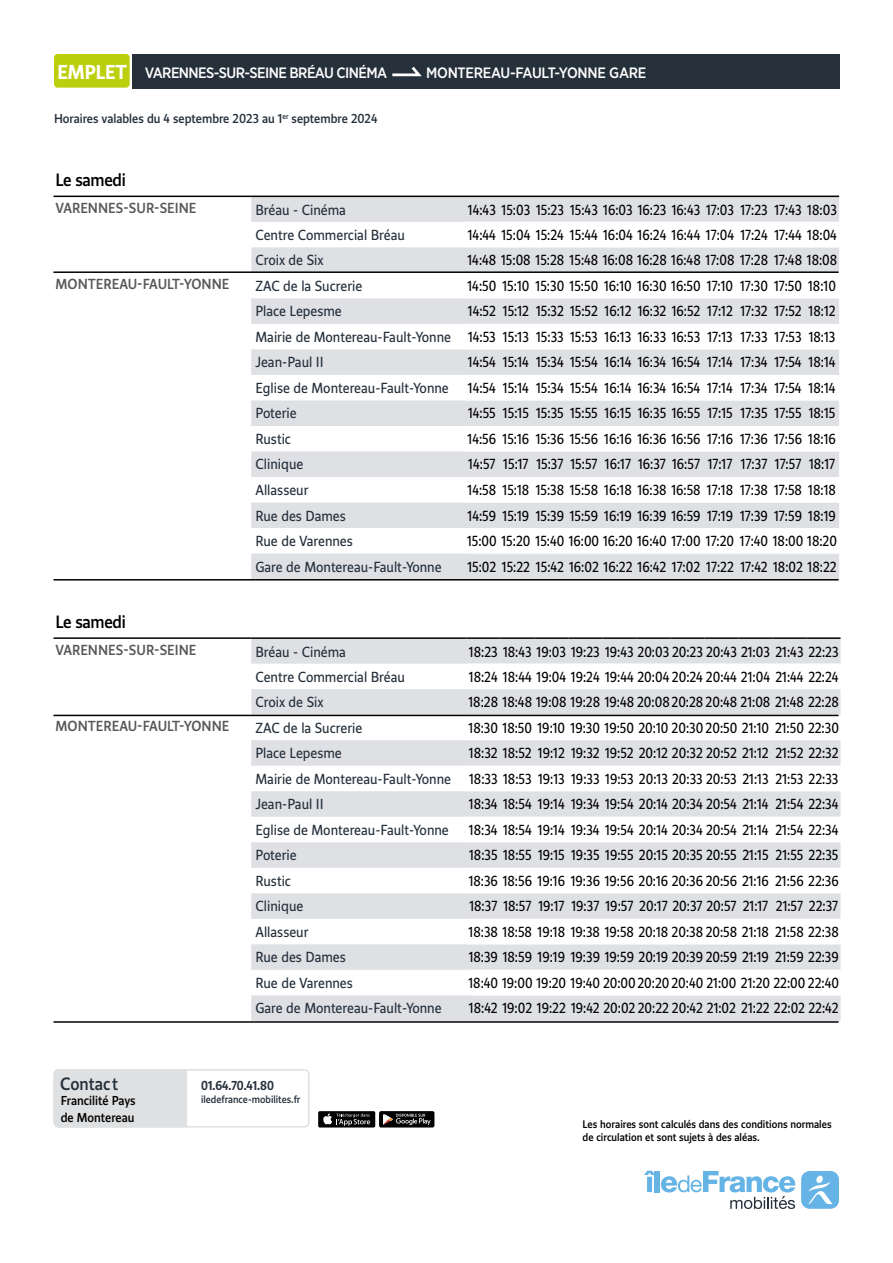
<style>
.page{position:relative;width:893px;height:1263px;background:#fff}
.page>*{position:absolute;margin:0;border:0;box-sizing:border-box;transform-origin:0 0}
.t1{font:700 18.6px "IDF Voyageur";color:#fff}
.t2{font:500 16.5px "IDF Voyageur";letter-spacing:-.02em;color:#000}
.t3{font:500 16.5px "IDF Voyageur";color:#25303b}
.t4{font:500 15px "Gotham Narrow";letter-spacing:-.04em;color:#fff}
.t5{font:500 15px "Gotham Narrow";letter-spacing:-.02em;color:#fff}
.t6{font:13.5px/25.5px "IDF Voyageur";color:#000;text-align:justify;scale:.95 1}
.t7{font:13.5px "IDF Voyageur";color:#25303b}
.t8{font:500 13.5px "IDF Voyageur";color:#575756}
.t9{font:500 12px "IDF Voyageur";color:#25303b}
.t10{font:500 12px/16.5px "IDF Voyageur";color:#000}
.t11{font:700 12px "IDF Voyageur";color:#25303b;scale:.96 1}
.t12{font:500 10.2px/12.3px "IDF Voyageur";color:#000}
.t13{font:500 9.75px "IDF Voyageur";color:#25313c}
.s1{color:#25303b}
</style>
<div class="page">
<div style="left:132px;top:55px;width:707px;height:34px;background:#25303b"></div>
<svg style="left:392px;top:66px;width:30px;height:11px"></svg>
<div style="left:53px;top:1069px;width:257px;height:58px;border:2px solid #dfe0e2;border-radius:4px"></div>
<div style="left:53px;top:1069px;width:135px;height:59px;background:#dfe0e2"></div>
<div style="left:379px;top:1111px;width:55px;height:16px;background:#020203;border-radius:2px"></div>
<div style="left:318px;top:1111px;width:57px;height:16px;background:#020203;border-radius:2px"></div>
<svg style="left:323px;top:1113px;width:47px;height:13px"></svg>
<svg style="left:383px;top:1114px;width:48px;height:11px"></svg>
<svg style="left:644px;top:1171px;width:10px;height:21px"></svg>
<div style="left:654px;top:1171px;width:6px;height:21px;background:#65b4e5"></div>
<svg style="left:661px;top:1171px;width:134px;height:38px"></svg>
<div style="left:801px;top:1171px;width:38px;height:38px;background:#65b4e5;border-radius:9px"></div>
<svg style="left:808px;top:1175px;width:24px;height:29px"></svg>
<div style="left:54px;top:54px;width:76px;height:34px;background:#bccf0d;border-radius:4px"></div>
<svg style="left:251px;top:197px;width:588px;height:382px;fill:#dee0e4"></svg>
<svg style="left:251px;top:222px;width:214px;height:178px"></svg>
<svg style="left:465px;top:222px;width:374px;height:331px"></svg>
<hr style="left:53px;top:196px;width:198px;height:1px;background:#000">
<hr style="left:251px;top:196px;width:214px;height:1px;background:#000">
<hr style="left:465px;top:196px;width:34px;height:1px;background:#000">
<hr style="left:499px;top:196px;width:34px;height:1px;background:#000">
<hr style="left:533px;top:196px;width:34px;height:1px;background:#000">
<hr style="left:567px;top:196px;width:34px;height:1px;background:#000">
<hr style="left:601px;top:196px;width:34px;height:1px;background:#000">
<hr style="left:635px;top:196px;width:34px;height:1px;background:#000">
<hr style="left:669px;top:196px;width:34px;height:1px;background:#000">
<hr style="left:703px;top:196px;width:34px;height:1px;background:#000">
<hr style="left:737px;top:196px;width:34px;height:1px;background:#000">
<hr style="left:771px;top:196px;width:34px;height:1px;background:#000">
<hr style="left:805px;top:196px;width:34px;height:1px;background:#000">
<svg style="left:251px;top:639px;width:589px;height:382px;fill:#dee0e4"></svg>
<svg style="left:53px;top:664px;width:413px;height:178px"></svg>
<svg style="left:466px;top:664px;width:374px;height:331px"></svg>
<hr style="left:53px;top:637px;width:198px;height:2px;background:#000">
<hr style="left:251px;top:637px;width:215px;height:2px;background:#000">
<hr style="left:466px;top:637px;width:34px;height:2px;background:#000">
<hr style="left:500px;top:637px;width:34px;height:2px;background:#000">
<hr style="left:534px;top:637px;width:34px;height:2px;background:#000">
<hr style="left:568px;top:637px;width:34px;height:2px;background:#000">
<hr style="left:602px;top:637px;width:34px;height:2px;background:#000">
<hr style="left:636px;top:637px;width:34px;height:2px;background:#000">
<hr style="left:670px;top:637px;width:34px;height:2px;background:#000">
<hr style="left:704px;top:637px;width:34px;height:2px;background:#000">
<hr style="left:738px;top:637px;width:34px;height:2px;background:#000">
<hr style="left:772px;top:637px;width:34px;height:2px;background:#000">
<hr style="left:806px;top:637px;width:34px;height:2px;background:#000">
<hr style="left:53px;top:271px;width:786px;height:2px;background:#000">
<hr style="left:53px;top:579px;width:786px;height:1px;background:#000">
<hr style="left:53px;top:715px;width:786px;height:1px;background:#000">
<hr style="left:53px;top:1021px;width:786px;height:2px;background:#000">
<h1 class="t1" style="left:58px;top:60px;width:71px">EMPLET</h1>
<p class="t4" style="left:145px;top:63px;width:244px">VARENNES-SUR-SEINE BRÉAU CINÉMA</p>
<p class="t5" style="left:426px;top:63px;width:222px">MONTEREAU-FAULT-YONNE GARE</p>
<p class="t9" style="left:54px;top:111px;width:325px">Horaires valables du 4 septembre 2023 au 1<sup>er</sup> septembre 2024</p>
<p class="t2" style="left:56px;top:169px;width:72px">Le samedi</p>
<p class="t8" style="left:56px;top:199px;width:142px">VARENNES-SUR-SEINE</p>
<p class="t7" style="left:255px;top:201px;width:92px">Bréau - Cinéma</p>
<p class="t6" style="left:468px;top:197px;width:390px">14:43 15:03 15:23 15:43 16:03 16:23 16:43 17:03 17:23 17:43 18:03</p>
<p class="t7" style="left:255px;top:226px;width:151px">Centre Commercial Bréau</p>
<p class="t6" style="left:468px;top:222px;width:390px">14:44 15:04 15:24 15:44 16:04 16:24 16:44 17:04 17:24 17:44 18:04</p>
<p class="t7" style="left:255px;top:251px;width:70px">Croix de Six</p>
<p class="t6" style="left:467px;top:247px;width:391px">14:48 15:08 15:28 15:48 16:08 16:28 16:48 17:08 17:28 17:48 18:08</p>
<p class="t8" style="left:56px;top:275px;width:175px">MONTEREAU-FAULT-YONNE</p>
<p class="t7" style="left:255px;top:277px;width:108px">ZAC de la Sucrerie</p>
<p class="t6" style="left:467px;top:273px;width:389px">14:50 15:10 15:30 15:50 16:10 16:30 16:50 17:10 17:30 17:50 18:10</p>
<p class="t7" style="left:255px;top:302px;width:88px">Place Lepesme</p>
<p class="t6" style="left:255px;top:298px;width:612px;text-indent:212px">14:52 15:12 15:32 15:52 16:12 16:32 16:52 17:12 17:32 17:52 18:12<br><span class="s1">Mairie de Montereau-Fault-Yonne</span> 14:53 15:13 15:33 15:53 16:13 16:33 16:53 17:13 17:33 17:53 18:13<br><span class="s1">Jean-Paul II</span></p>
<p class="t6" style="left:468px;top:349px;width:388px">14:54 15:14 15:34 15:54 16:14 16:34 16:54 17:14 17:34 17:54 18:14</p>
<p class="t7" style="left:255px;top:379px;width:195px">Eglise de Montereau-Fault-Yonne</p>
<p class="t6" style="left:468px;top:375px;width:388px">14:54 15:14 15:34 15:54 16:14 16:34 16:54 17:14 17:34 17:54 18:14</p>
<p class="t7" style="left:255px;top:404px;width:43px">Poterie</p>
<p class="t6" style="left:468px;top:400px;width:388px">14:55 15:15 15:35 15:55 16:15 16:35 16:55 17:15 17:35 17:55 18:15</p>
<p class="t7" style="left:255px;top:430px;width:37px">Rustic</p>
<p class="t6" style="left:468px;top:426px;width:389px">14:56 15:16 15:36 15:56 16:16 16:36 16:56 17:16 17:36 17:56 18:16</p>
<p class="t7" style="left:255px;top:455px;width:49px">Clinique</p>
<p class="t6" style="left:468px;top:451px;width:388px">14:57 15:17 15:37 15:57 16:17 16:37 16:57 17:17 17:37 17:57 18:17</p>
<p class="t7" style="left:255px;top:481px;width:55px">Allasseur</p>
<p class="t6" style="left:468px;top:477px;width:389px">14:58 15:18 15:38 15:58 16:18 16:38 16:58 17:18 17:38 17:58 18:18</p>
<p class="t7" style="left:255px;top:507px;width:92px">Rue des Dames</p>
<p class="t6" style="left:468px;top:502px;width:389px">14:59 15:19 15:39 15:59 16:19 16:39 16:59 17:19 17:39 17:59 18:19</p>
<p class="t7" style="left:255px;top:532px;width:99px">Rue de Varennes</p>
<p class="t6" style="left:467px;top:528px;width:391px">15:00 15:20 15:40 16:00 16:20 16:40 17:00 17:20 17:40 18:00 18:20</p>
<p class="t7" style="left:255px;top:558px;width:188px">Gare de Montereau-Fault-Yonne</p>
<p class="t6" style="left:467px;top:553px;width:390px">15:02 15:22 15:42 16:02 16:22 16:42 17:02 17:22 17:42 18:02 18:22</p>
<p class="t2" style="left:56px;top:610px;width:72px">Le samedi</p>
<p class="t8" style="left:56px;top:641px;width:142px">VARENNES-SUR-SEINE</p>
<p class="t7" style="left:255px;top:643px;width:92px">Bréau - Cinéma</p>
<p class="t6" style="left:469px;top:638px;width:391px">18:23 18:43 19:03 19:23 19:43 20:03 20:23 20:43 21:03 21:43 22:23</p>
<p class="t7" style="left:255px;top:668px;width:151px">Centre Commercial Bréau</p>
<p class="t6" style="left:469px;top:663px;width:391px">18:24 18:44 19:04 19:24 19:44 20:04 20:24 20:44 21:04 21:44 22:24</p>
<p class="t7" style="left:255px;top:693px;width:70px">Croix de Six</p>
<p class="t6" style="left:468px;top:689px;width:392px">18:28 18:48 19:08 19:28 19:48 20:0820:28 20:48 21:08 21:48 22:28</p>
<p class="t8" style="left:56px;top:717px;width:175px">MONTEREAU-FAULT-YONNE</p>
<p class="t7" style="left:255px;top:719px;width:108px">ZAC de la Sucrerie</p>
<p class="t6" style="left:469px;top:714px;width:391px">18:30 18:50 19:10 19:30 19:50 20:10 20:30 20:50 21:10 21:50 22:30</p>
<p class="t7" style="left:255px;top:744px;width:88px">Place Lepesme</p>
<p class="t6" style="left:469px;top:740px;width:391px">18:32 18:52 19:12 19:32 19:52 20:12 20:32 20:52 21:12 21:52 22:32</p>
<p class="t7" style="left:255px;top:770px;width:197px">Mairie de Montereau-Fault-Yonne</p>
<p class="t6" style="left:469px;top:765px;width:390px">18:33 18:53 19:13 19:33 19:53 20:13 20:33 20:53 21:13 21:53 22:33</p>
<p class="t7" style="left:255px;top:795px;width:70px">Jean-Paul II</p>
<p class="t6" style="left:469px;top:791px;width:390px">18:34 18:54 19:14 19:34 19:54 20:14 20:34 20:54 21:14 21:54 22:34</p>
<p class="t7" style="left:255px;top:821px;width:195px">Eglise de Montereau-Fault-Yonne</p>
<p class="t6" style="left:469px;top:817px;width:390px">18:34 18:54 19:14 19:34 19:54 20:14 20:34 20:54 21:14 21:54 22:34</p>
<p class="t7" style="left:255px;top:846px;width:43px">Poterie</p>
<p class="t6" style="left:469px;top:842px;width:390px">18:35 18:55 19:15 19:35 19:55 20:15 20:35 20:55 21:15 21:55 22:35</p>
<p class="t7" style="left:255px;top:872px;width:37px">Rustic</p>
<p class="t6" style="left:469px;top:868px;width:391px">18:36 18:56 19:16 19:36 19:56 20:16 20:36 20:56 21:16 21:56 22:36</p>
<p class="t7" style="left:255px;top:897px;width:49px">Clinique</p>
<p class="t6" style="left:469px;top:893px;width:390px">18:37 18:57 19:17 19:37 19:57 20:17 20:37 20:57 21:17 21:57 22:37</p>
<p class="t7" style="left:255px;top:923px;width:55px">Allasseur</p>
<p class="t6" style="left:469px;top:919px;width:391px">18:38 18:58 19:18 19:38 19:58 20:18 20:38 20:58 21:18 21:58 22:38</p>
<p class="t7" style="left:255px;top:948px;width:92px">Rue des Dames</p>
<p class="t6" style="left:469px;top:944px;width:391px">18:39 18:59 19:19 19:39 19:59 20:19 20:39 20:59 21:19 21:59 22:39</p>
<p class="t7" style="left:255px;top:974px;width:99px">Rue de Varennes</p>
<p class="t6" style="left:468px;top:970px;width:392px">18:40 19:00 19:20 19:40 20:0020:20 20:40 21:00 21:20 22:00 22:40</p>
<p class="t7" style="left:255px;top:999px;width:188px">Gare de Montereau-Fault-Yonne</p>
<p class="t6" style="left:469px;top:995px;width:391px">18:42 19:02 19:22 19:42 20:02 20:22 20:42 21:02 21:22 22:02 22:42</p>
<p class="t3" style="left:60px;top:1073px;width:60px">Contact</p>
<p class="t10" style="left:61px;top:1092px;width:76px">Francilité Pays de Montereau</p>
<p class="t11" style="left:201px;top:1077px;width:77px">01.64.70.41.80</p>
<p class="t13" style="left:201px;top:1093px;width:101px">iledefrance-mobilites.fr</p>
<p class="t12" style="left:583px;top:1118px;width:251px">Les horaires sont calculés dans des conditions normales de circulation et sont sujets à des aléas.</p>
</div>
